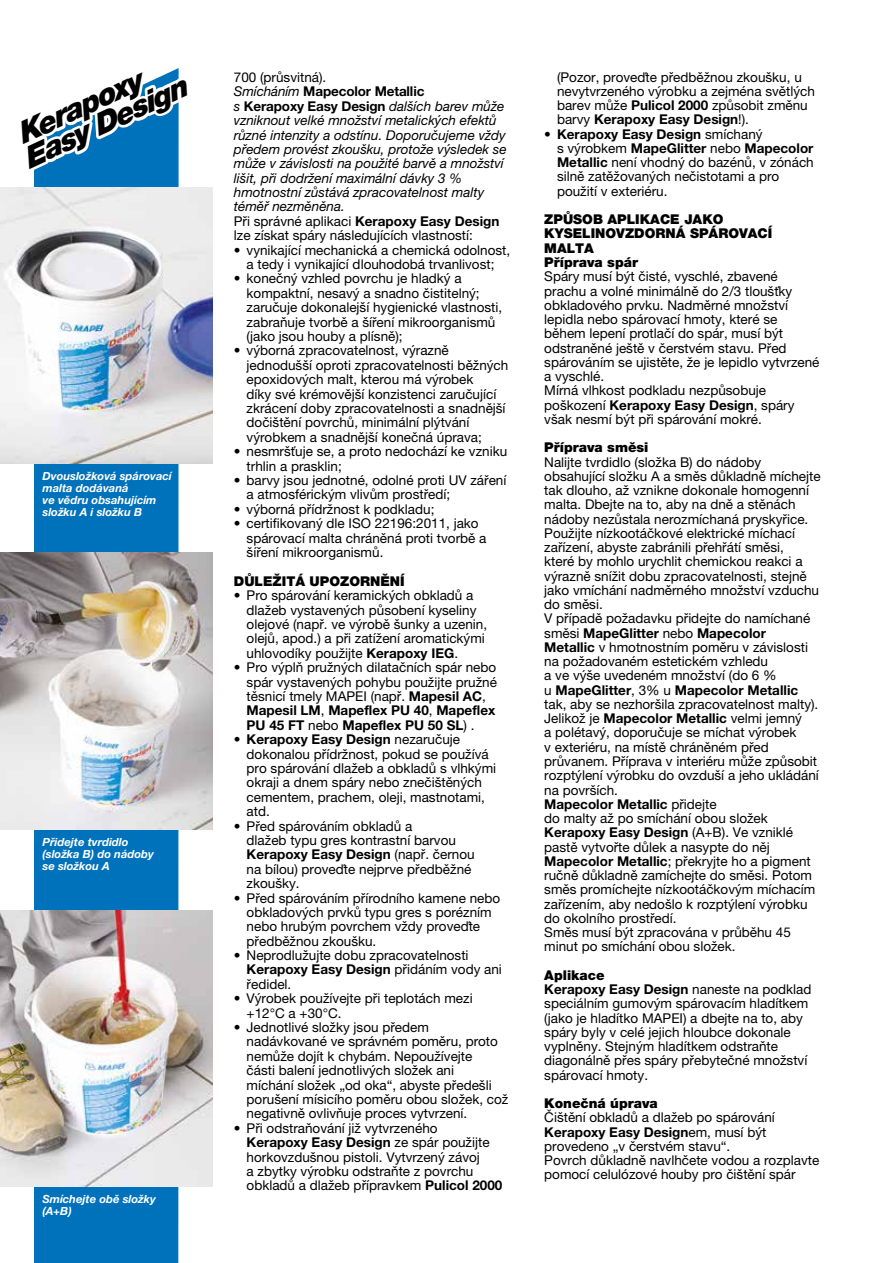
<style>
.page{position:relative;width:893px;height:1263px;background:#fff}
.page>*{position:absolute;margin:0;border:0;box-sizing:border-box;transform-origin:0 0}
.t1{font:italic 900 29.85px "Helvetica Neue LTW1 G";color:#fff}
.t2{font:italic 900 29.85px "Helvetica Neue LTW1 G";color:#000}
.t3{font:13.5px/14.2px "Helvetica Neue LTW1 G";color:#000}
.t4{font:italic 13.5px/14.4px "Helvetica Neue LTW1 G";color:#000}
.t5{font:900 13.5px/14.2px "Helvetica Neue LTW1 G";color:#000}
.t6{font:italic 700 11.25px/12px "Helvetica Neue LTW1 G";color:#fff}
.s1{font-style:normal}
.s2{font-weight:700;font-style:normal}
.s3{font-weight:700}
.s4{font-weight:900}
</style>
<div class="page">
<svg style="left:34px;top:68px;width:145px;height:1195px;background:#1980c1"></svg>
<svg style="left:34px;top:132px;width:7px;height:14px"></svg>
<svg style="left:95px;top:94px;width:42px;height:19px"></svg>
<img style="left:0;top:187px;width:213px;height:276px">
<img style="left:0;top:553px;width:213px;height:276px">
<img style="left:0;top:910px;width:213px;height:276px">
<h1 class="t2" style="left:11px;top:119px;width:136px;rotate:-25deg">Kerapoxy</h1>
<h1 class="t1" style="left:18px;top:143px;width:179px;rotate:-25deg">Easy Design</h1>
<p class="t6" style="left:43px;top:470px;width:131px">Dvousložková spárovací malta dodávaná<br>ve vědru obsahujícím složku A i složku B</p>
<p class="t6" style="left:43px;top:836px;width:113px">Přidejte tvrdidlo (složka B) do nádoby se složkou A</p>
<p class="t6" style="left:43px;top:1193px;width:115px">Smíchejte obě složky (A+B)</p>
<p class="t4" style="left:234px;top:70px;width:274px"><span class="s1">700 (průsvitná).<br></span>Smícháním <span class="s2">Mapecolor Metallic<br></span>s <span class="s2">Kerapoxy Easy Design</span> dalších barev může vzniknout velké množství metalických efektů různé intenzity a odstínu. Doporučujeme vždy předem provést zkoušku, protože výsledek se může v závislosti na použité barvě a množství lišit, při dodržení maximální dávky 3 % hmotnostní zůstává zpracovatelnost malty téměř nezměněna.<br><span class="s1">Při správné aplikaci</span> <span class="s2">Kerapoxy Easy Design </span><span class="s1">lze získat spáry následujících vlastností:</span></p>
<p class="t3" style="left:234px;top:243px;width:278px;text-align:center">• vynikající mechanická a chemická odolnost, a tedy i vynikající dlouhodobá trvanlivost;</p>
<p class="t3" style="left:247px;top:271px;width:257px;text-indent:-13px">• konečný vzhled povrchu je hladký a kompaktní, nesavý a snadno čistitelný; zaručuje dokonalejší hygienické vlastnosti, zabraňuje tvorbě a šíření mikroorganismů (jako jsou houby a plísně);</p>
<p class="t3" style="left:247px;top:343px;width:263px;text-indent:-13px">• výborná zpracovatelnost, výrazně jednodušší oproti zpracovatelnosti běžných epoxidových malt, kterou má výrobek<br>díky své krémovější konzistenci zaručující zkrácení doby zpracovatelnosti a snadnější dočištění povrchů, minimální plýtvání výrobkem a snadnější konečná úprava;</p>
<p class="t3" style="left:247px;top:444px;width:262px;text-indent:-13px">• nesmršťuje se, a proto nedochází ke vzniku trhlin a prasklin;</p>
<p class="t3" style="left:247px;top:473px;width:261px;text-indent:-13px">• barvy jsou jednotné, odolné proti UV záření a atmosférickým vlivům prostředí;</p>
<p class="t3" style="left:234px;top:502px;width:202px">• výborná přídržnost k podkladu;</p>
<p class="t3" style="left:247px;top:516px;width:241px;text-indent:-13px">• certifikovaný dle ISO 22196:2011, jako spárovací malta chráněná proti tvorbě a šíření mikroorganismů.</p>
<p class="t5" style="left:234px;top:574px;width:172px">DŮLEŽITÁ UPOZORNĚNÍ</p>
<p class="t3" style="left:247px;top:588px;width:242px;text-indent:-13px">• Pro spárování keramických obkladů a dlažeb vystavených působení kyseliny olejové (např. ve výrobě šunky a uzenin, olejů, apod.) a při zatížení aromatickými uhlovodíky použijte <span class="s3">Kerapoxy IEG</span>.</p>
<p class="t3" style="left:247px;top:660px;width:252px;text-indent:-13px">• Pro výplň pružných dilatačních spár nebo spár vystavených pohybu použijte pružné těsnicí tmely MAPEI (např. <span class="s3">Mapesil AC</span>, <span class="s3">Mapesil LM</span>, <span class="s3">Mapeflex PU 40</span>, <span class="s3">Mapeflex PU 45 FT</span> nebo <span class="s3">Mapeflex PU 50 SL</span>) .</p>
<p class="t3" style="left:247px;top:732px;width:251px;text-indent:-13px">• <span class="s3">Kerapoxy Easy Design</span> nezaručuje dokonalou přídržnost, pokud se používá pro spárování dlažeb a obkladů s vlhkými okraji a dnem spáry nebo znečištěných cementem, prachem, oleji, mastnotami, atd.</p>
<p class="t3" style="left:247px;top:818px;width:230px;text-indent:-13px">• Před spárováním obkladů a<br>dlažeb typu gres kontrastní barvou<br><span class="s3">Kerapoxy Easy Design</span> (např. černou na bílou) proveďte nejprve předběžné zkoušky.</p>
<p class="t3" style="left:247px;top:890px;width:255px;text-indent:-13px">• Před spárováním přírodního kamene nebo obkladových prvků typu gres s porézním nebo hrubým povrchem vždy proveďte předběžnou zkoušku.</p>
<p class="t3" style="left:247px;top:948px;width:257px;text-indent:-13px">• Neprodlužujte dobu zpracovatelnosti<br><span class="s3">Kerapoxy Easy Design</span> přidáním vody ani ředidel.</p>
<p class="t3" style="left:247px;top:991px;width:228px;text-indent:-13px">• Výrobek používejte při teplotách mezi +12°C a +30°C.</p>
<p class="t3" style="left:247px;top:1020px;width:263px;text-indent:-13px">• Jednotlivé složky jsou předem nadávkované ve správném poměru, proto nemůže dojít k chybám. Nepoužívejte<br>části balení jednotlivých složek ani<br>míchání složek „od oka“, abyste předešli porušení mísicího poměru obou složek, což negativně ovlivňuje proces vytvrzení.</p>
<p class="t3" style="left:247px;top:1121px;width:257px;text-indent:-13px">• Při odstraňování již vytvrzeného<br><span class="s3">Kerapoxy Easy Design</span> ze spár použijte horkovzdušnou pistoli. Vytvrzený závoj<br>a zbytky výrobku odstraňte z povrchu obkladů a dlažeb přípravkem <span class="s3">Pulicol 2000</span></p>
<p class="t3" style="left:557px;top:70px;width:259px">(Pozor, proveďte předběžnou zkoušku, u nevytvrzeného výrobku a zejména světlých barev může <span class="s3">Pulicol 2000</span> způsobit změnu barvy <span class="s3">Kerapoxy Easy Design</span>!).</p>
<p class="t3" style="left:557px;top:127px;width:258px;text-indent:-13px">• <span class="s3">Kerapoxy Easy Design</span> smíchaný<br>s výrobkem <span class="s3">MapeGlitter</span> nebo <span class="s3">Mapecolor Metallic</span> není vhodný do bazénů, v zónách silně zatěžovaných nečistotami a pro použití v exteriéru.</p>
<p class="t5" style="left:544px;top:212px;width:230px">ZPŮSOB APLIKACE JAKO<br>KYSELINOVZDORNÁ SPÁROVACÍ<br>MALTA<br>Příprava spár</p>
<p class="t3" style="left:544px;top:269px;width:277px">Spáry musí být čisté, vyschlé, zbavené prachu a volné minimálně do 2/3 tloušťky obkladového prvku. Nadměrné množství lepidla nebo spárovací hmoty, které se během lepení protlačí do spár, musí být odstraněné ještě v čerstvém stavu. Před spárováním se ujistěte, že je lepidlo vytvrzené a vyschlé.<br>Mírná vlhkost podkladu nezpůsobuje poškození <span class="s3">Kerapoxy Easy Design</span>, spáry však nesmí být při spárování mokré.</p>
<p class="t5" style="left:544px;top:440px;width:106px">Příprava směsi</p>
<p class="t3" style="left:544px;top:455px;width:278px">Nalijte tvrdidlo (složka B) do nádoby obsahující složku A a směs důkladně míchejte tak dlouho, až vznikne dokonale homogenní malta. Dbejte na to, aby na dně a stěnách nádoby nezůstala nerozmíchaná pryskyřice.<br>Použijte nízkootáčkové elektrické míchací zařízení, abyste zabránili přehřátí směsi,<br>které by mohlo urychlit chemickou reakci a výrazně snížit dobu zpracovatelnosti, stejně jako vmíchání nadměrného množství vzduchu do směsi.<br>V případě požadavku přidejte do namíchané směsi <span class="s3">MapeGlitter</span> nebo <span class="s3">Mapecolor<br>Metallic</span> v hmotnostním poměru v závislosti na požadovaném estetickém vzhledu<br>a ve výše uvedeném množství (do 6 %<br>u <span class="s3">MapeGlitter</span>, 3% u <span class="s3">Mapecolor Metallic </span>tak, aby se nezhoršila zpracovatelnost malty).<br>Jelikož je <span class="s3">Mapecolor Metallic</span> velmi jemný<br>a polétavý, doporučuje se míchat výrobek<br>v exteriéru, na místě chráněném před průvanem. Příprava v interiéru může způsobit rozptýlení výrobku do ovzduší a jeho ukládání na površích.<br><span class="s3">Mapecolor Metallic</span> přidejte<br>do malty až po smíchání obou složek <span class="s3">Kerapoxy Easy Design</span> (A+B). Ve vzniklé pastě vytvořte důlek a nasypte do něj <span class="s3">Mapecolor Metallic</span>; překryjte ho a pigment ručně důkladně zamíchejte do směsi. Potom směs promíchejte nízkootáčkovým míchacím zařízením, aby nedošlo k rozptýlení výrobku do okolního prostředí.<br>Směs musí být zpracována v průběhu 45 minut po smíchání obou složek.</p>
<p class="t3" style="left:544px;top:968px;width:269px"><span class="s4">Aplikace<br></span><span class="s3">Kerapoxy Easy Design</span> naneste na podklad speciálním gumovým spárovacím hladítkem (jako je hladítko MAPEI) a dbejte na to, aby spáry byly v celé jejich hloubce dokonale vyplněny. Stejným hladítkem odstraňte diagonálně přes spáry přebytečné množství spárovací hmoty.</p>
<p class="t5" style="left:544px;top:1096px;width:115px">Konečná úprava</p>
<p class="t3" style="left:544px;top:1110px;width:277px">Čištění obkladů a dlažeb po spárování <span class="s3">Kerapoxy Easy Design</span>em, musí být provedeno „v čerstvém stavu“.<br>Povrch důkladně navlhčete vodou a rozplavte pomocí celulózové houby pro čištění spár</p>
</div>
